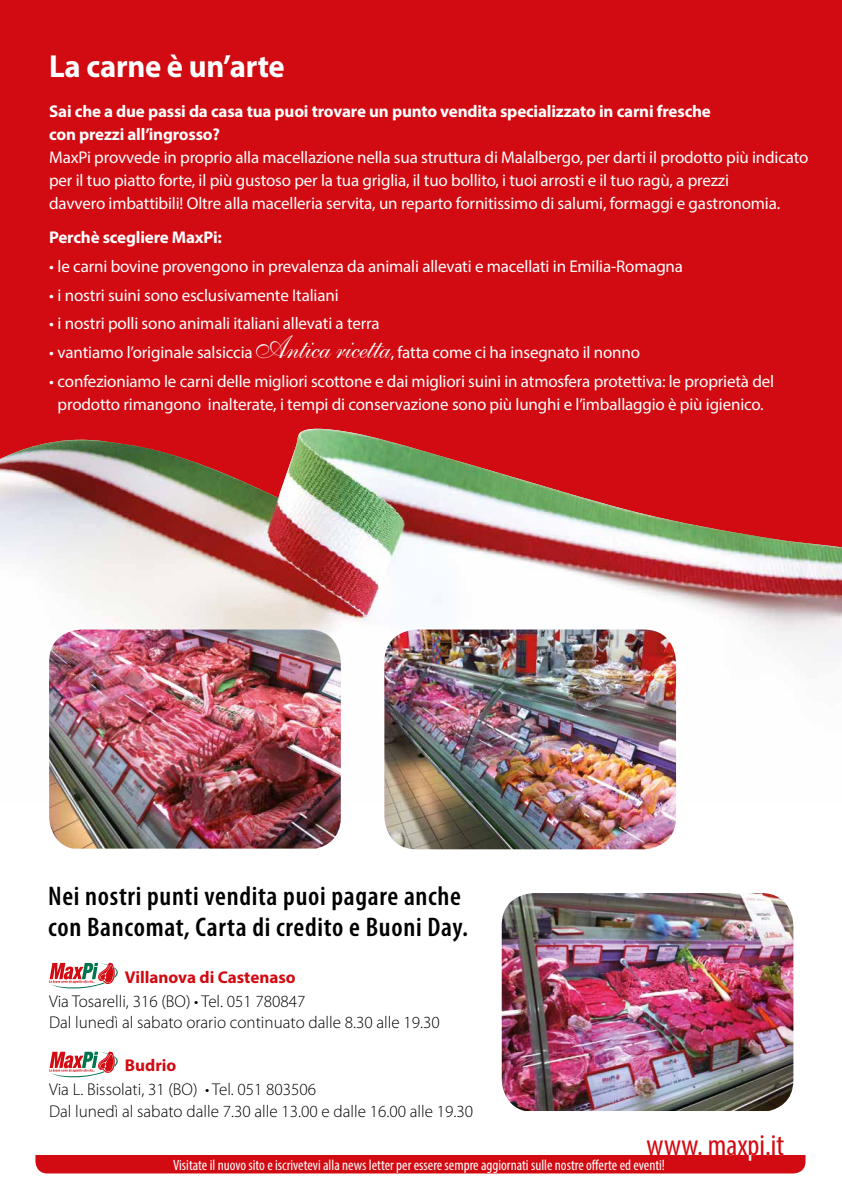
<style>
.page{position:relative;width:842px;height:1191px;background:#fff}
.page>*{position:absolute;margin:0;border:0;box-sizing:border-box;transform-origin:0 0}
.t1{font:700 32px "Myriad Pro";letter-spacing:-.01em;color:#fff;scale:.96 1}
.t2{font:condensed 30px "Myriad Pro";color:#d20a11}
.t3{font:600 condensed 27px/31px "Myriad Pro";letter-spacing:.025em;color:#000}
.t4{font:300 17.1px/21.2px "Myriad Pro";color:#000}
.t5{font:700 17.1px "Myriad Pro";color:#d20a11}
.t6{font:17px/23px "Myriad Pro";letter-spacing:-.01em;color:#fff}
.t7{font:700 17px/23px "Myriad Pro";letter-spacing:-.01em;color:#fff}
.t8{font:condensed 15px "Myriad Pro";color:#fff}
.s1{font-family:"Shelley Allegro Script";font-size:32.5px}
</style>
<div class="page">
<div style="left:0;top:0;width:842px;height:429px;background:#d20a11"></div>
<div style="left:35px;top:1155px;width:770px;height:18px;background:#d20a11"></div>
<img style="left:0;top:429px;width:842px;height:224px">
<img style="left:502px;top:893px;width:291px;height:218px">
<svg style="left:49px;top:963px;width:69px;height:25px"></svg>
<svg style="left:49px;top:1051px;width:69px;height:26px"></svg>
<img style="left:384px;top:629px;width:292px;height:220px">
<img style="left:49px;top:629px;width:292px;height:219px">
<div style="left:834px;top:0;width:8px;height:221px;background:#d20a11"></div>
<h1 class="t1" style="left:49px;top:46px;width:247px">La carne è un’arte</h1>
<p class="t7" style="left:49px;top:99px;width:663px">Sai che a due passi da casa tua puoi trovare un punto vendita specializzato in carni fresche con prezzi all’ingrosso?</p>
<p class="t6" style="left:49px;top:146px;width:761px">MaxPi provvede in proprio alla macellazione nella sua struttura di Malalbergo, per darti il prodotto più indicato per il tuo piatto forte, il più gustoso per la tua griglia, il tuo bollito, i tuoi arrosti e il tuo ragù, a prezzi<br>davvero imbattibili! Oltre alla macelleria servita, un reparto fornitissimo di salumi, formaggi e gastronomia.</p>
<p class="t7" style="left:49px;top:226px;width:174px">Perchè scegliere MaxPi:</p>
<p class="t6" style="left:49px;top:255px;width:635px">• le carni bovine provengono in prevalenza da animali allevati e macellati in Emilia-Romagna</p>
<p class="t6" style="left:49px;top:283px;width:291px">• i nostri suini sono esclusivamente Italiani</p>
<p class="t6" style="left:49px;top:312px;width:332px">• i nostri polli sono animali italiani allevati a terra</p>
<p class="t6" style="left:49px;top:341px;width:592px">• vantiamo l’originale salsiccia <span class="s1">Antica ricetta</span>, fatta come ci ha insegnato il nonno</p>
<p class="t6" style="left:49px;top:369px;width:726px;text-align:center">• confezioniamo le carni delle migliori scottone e dai migliori suini in atmosfera protettiva: le proprietà del prodotto rimangono inalterate, i tempi di conservazione sono più lunghi e l’imballaggio è più igienico.</p>
<h3 class="t3" style="left:48px;top:880px;width:421px">Nei nostri punti vendita puoi pagare anche con Bancomat, Carta di credito e Buoni Day.</h3>
<p class="t5" style="left:125px;top:965px;width:172px">Villanova di Castenaso</p>
<p class="t4" style="left:49px;top:990px;width:392px">Via Tosarelli, 316 (BO) • Tel. 051 780847<br>Dal lunedì al sabato orario continuato dalle 8.30 alle 19.30</p>
<p class="t5" style="left:125px;top:1054px;width:53px">Budrio</p>
<p class="t4" style="left:49px;top:1079px;width:425px">Via L. Bissolati, 31 (BO) • Tel. 051 803506<br>Dal lunedì al sabato dalle 7.30 alle 13.00 e dalle 16.00 alle 19.30</p>
<h2 class="t2" style="left:646px;top:1126px;width:139px">www. maxpi.it</h2>
<p class="t8" style="left:173px;top:1155px;width:493px">Visitate il nuovo sito e iscrivetevi alla news letter per essere sempre aggiornati sulle nostre offerte ed eventi!</p>
</div>
